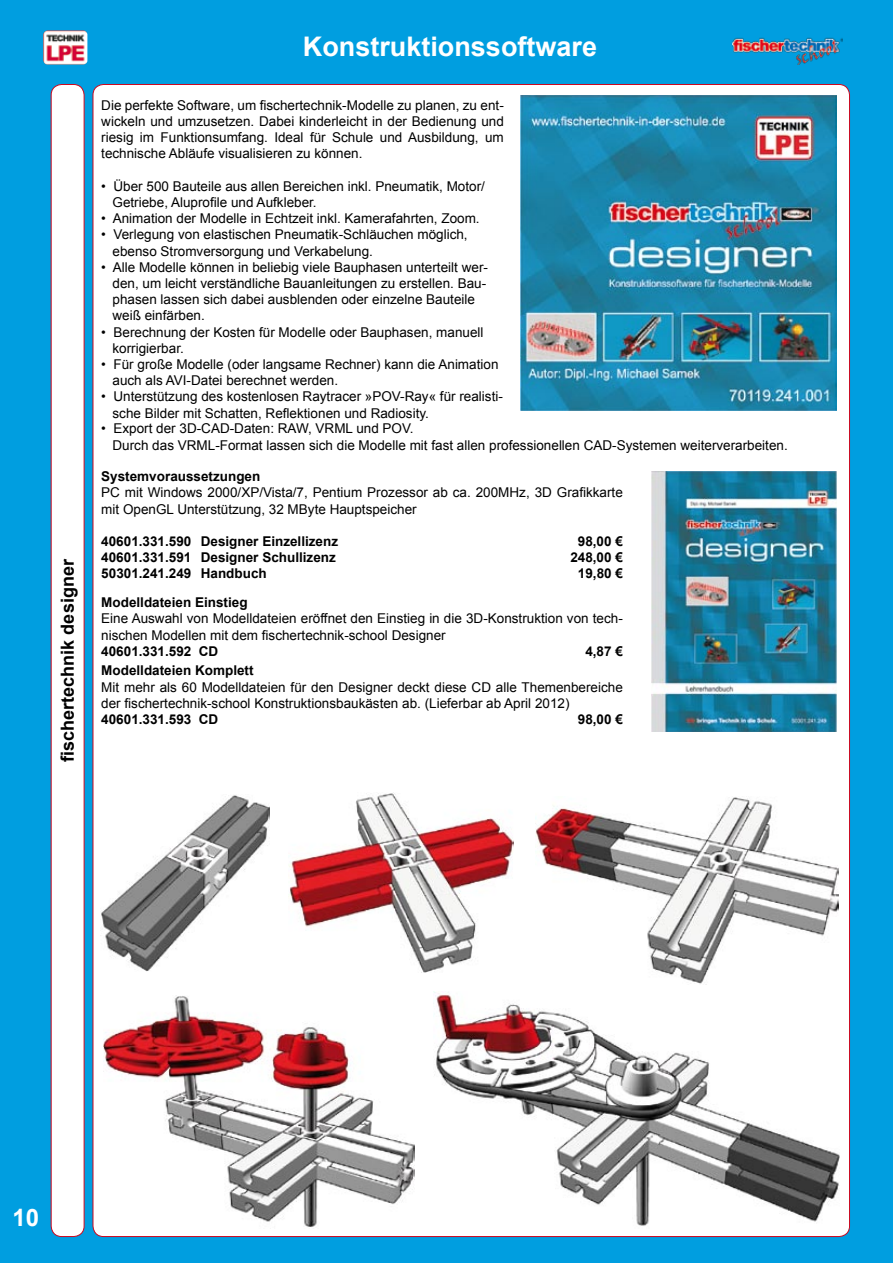
<style>
.page{position:relative;width:893px;height:1263px;background:#009ee0}
.page>*{position:absolute;margin:0;border:0;box-sizing:border-box;transform-origin:0 0}
.t1{font:700 27px "Arial";color:#fff}
.t2{font:700 24px "Arial";color:#fff}
.t3{font:700 18px "Arial";color:#000}
.t4{font:13.5px/16.2px "Arial";color:#000}
.t5{font:700 13.5px "Arial";color:#000}
</style>
<div class="page">
<img style="left:43px;top:31px;width:44px;height:34px">
<img style="left:733px;top:31px;width:110px;height:34px">
<div style="left:51px;top:84px;width:33px;height:1152px;background:#fff;border-radius:11px"></div>
<div style="left:51px;top:84px;width:33px;height:1153px;border:1px solid #cd071e;border-radius:11px"></div>
<div style="left:93px;top:84px;width:756px;height:1152px;background:#fff;border-radius:11px"></div>
<img style="left:101px;top:795px;width:169px;height:176px">
<img style="left:288px;top:792px;width:226px;height:181px">
<img style="left:103px;top:996px;width:311px;height:231px">
<img style="left:433px;top:991px;width:407px;height:235px">
<img style="left:535px;top:797px;width:303px;height:188px">
<img style="left:521px;top:95px;width:316px;height:316px">
<img style="left:651px;top:471px;width:186px;height:261px">
<h3 class="t3" style="left:56px;top:761px;width:204px;rotate:-90deg">fischertechnik designer</h3>
<h1 class="t1" style="left:303px;top:29px;width:296px">Konstruktionssoftware</h1>
<p class="t4" style="left:101px;top:97px;width:404px;text-align:justify">Die perfekte Software, um fischertechnik-Modelle zu planen, zu ent&shy;wickeln und umzusetzen. Dabei kinderleicht in der Bedienung und riesig im Funktionsumfang. Ideal für Schule und Ausbildung, um technische Abläufe visualisieren zu können.</p>
<p class="t4" style="left:113px;top:178px;width:374px;text-indent:-11px">• Über 500 Bauteile aus allen Bereichen inkl. Pneumatik, Motor/<br>Getriebe, Aluprofile und Aufkleber.</p>
<p class="t4" style="left:101px;top:210px;width:380px">• Animation der Modelle in Echtzeit inkl. Kamerafahrten, Zoom.</p>
<p class="t4" style="left:113px;top:227px;width:357px;text-indent:-11px">• Verlegung von elastischen Pneumatik-Schläuchen möglich, ebenso Stromversorgung und Verkabelung.</p>
<p class="t4" style="left:113px;top:259px;width:377px;text-indent:-11px">• Alle Modelle können in beliebig viele Bauphasen unterteilt wer&shy;den, um leicht verständliche Bauanleitungen zu erstellen. Bau&shy;phasen lassen sich dabei ausblenden oder einzelne Bauteile weiß einfärben.</p>
<p class="t4" style="left:113px;top:324px;width:372px;text-indent:-11px">• Berechnung der Kosten für Modelle oder Bauphasen, manuell korrigierbar.</p>
<p class="t4" style="left:113px;top:356px;width:387px;text-indent:-11px">• Für große Modelle (oder langsame Rechner) kann die Animation auch als AVI-Datei berechnet werden.</p>
<p class="t4" style="left:113px;top:389px;width:392px;text-indent:-11px">• Unterstützung des kostenlosen Raytracer »POV-Ray« für realisti&shy;sche Bilder mit Schatten, Reflektionen und Radiosity.</p>
<p class="t4" style="left:113px;top:421px;width:677px;text-indent:-11px">• Export der 3D-CAD-Daten: RAW, VRML und POV.<br>Durch das VRML-Format lassen sich die Modelle mit fast allen professionellen CAD-Systemen weiterverarbeiten.</p>
<p class="t5" style="left:101px;top:467px;width:161px">Systemvoraussetzungen</p>
<p class="t4" style="left:101px;top:485px;width:523px">PC mit Windows 2000/XP/Vista/7, Pentium Prozessor ab ca. 200MHz, 3D Grafikkarte mit OpenGL Unterstützung, 32 MByte Hauptspeicher</p>
<p class="t5" style="left:101px;top:532px;width:238px">40601.331.590 Designer Einzellizenz</p>
<p class="t5" style="left:578px;top:532px;width:47px">98,00 €</p>
<p class="t5" style="left:101px;top:548px;width:236px">40601.331.591 Designer Schullizenz</p>
<p class="t5" style="left:570px;top:548px;width:54px">248,00 €</p>
<p class="t5" style="left:101px;top:565px;width:167px">50301.241.249 Handbuch</p>
<p class="t5" style="left:578px;top:565px;width:47px">19,80 €</p>
<p class="t5" style="left:101px;top:594px;width:148px">Modelldateien Einstieg</p>
<p class="t4" style="left:101px;top:611px;width:523px">Eine Auswahl von Modelldateien eröffnet den Einstieg in die 3D-Konstruktion von tech&shy;nischen Modellen mit dem fischertechnik-school Designer</p>
<p class="t5" style="left:101px;top:642px;width:119px">40601.331.592 CD</p>
<p class="t5" style="left:585px;top:642px;width:39px">4,87 €</p>
<p class="t5" style="left:101px;top:662px;width:154px">Modelldateien Komplett</p>
<p class="t4" style="left:101px;top:679px;width:523px">Mit mehr als 60 Modelldateien für den Designer deckt diese CD alle Themenbereiche der fischertechnik-school Konstruktionsbaukästen ab. (Lieferbar ab April 2012)</p>
<p class="t5" style="left:101px;top:710px;width:119px">40601.331.593 CD</p>
<p class="t5" style="left:578px;top:710px;width:47px">98,00 €</p>
<h2 class="t2" style="left:12px;top:1201px;width:28px">10</h2>
</div>
